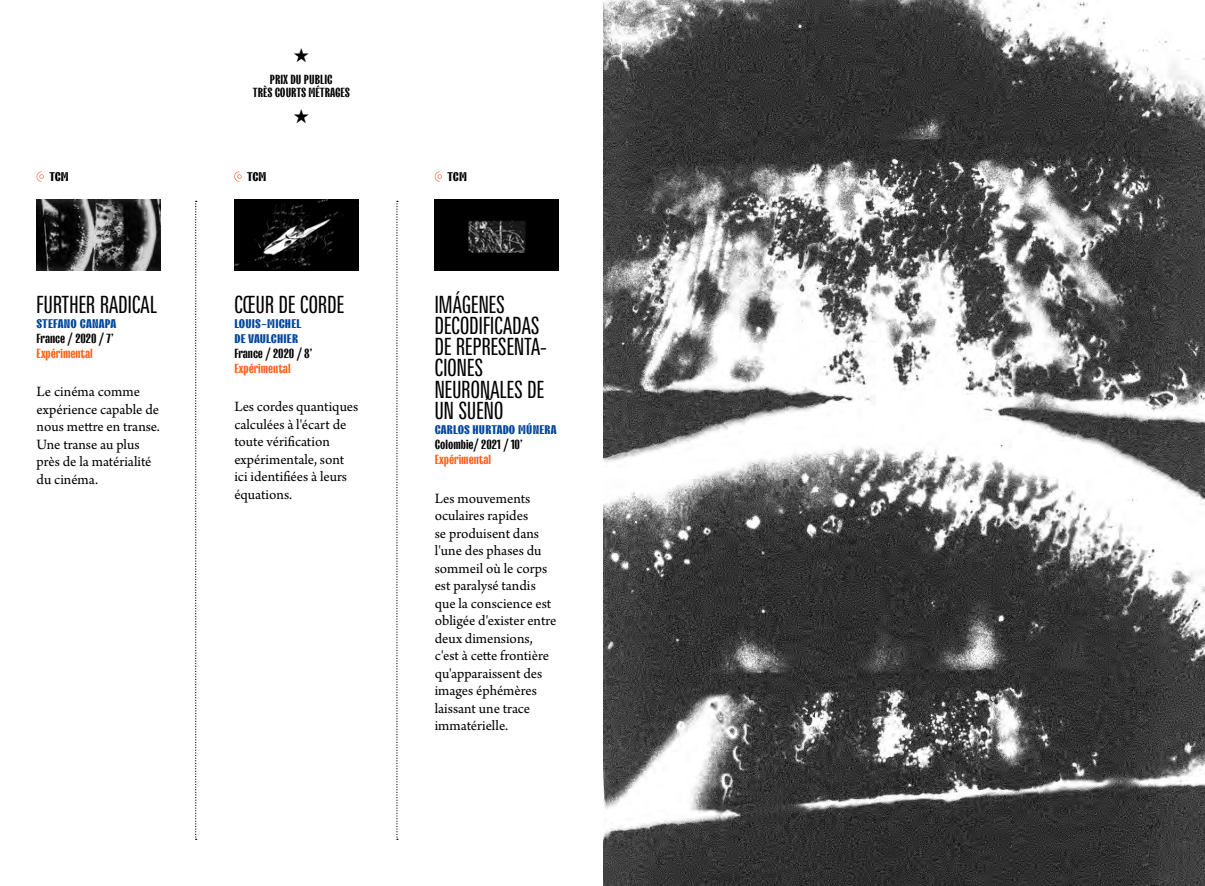
<style>
.page{position:relative;width:1205px;height:886px;background:#fff}
.page>*{position:absolute;margin:0;border:0;box-sizing:border-box;transform-origin:0 0}
.t1{font:23.75px/21.2px "Linotype Univers Comp";letter-spacing:.01em;color:#000}
.t2{font:700 18.25px "Matorral";color:#000}
.t3{font:15px/17.5px "Arno Pro";color:#000}
.t4{font:13.12px/13.8px "TT Trailers Trial Db";color:#000;scale:1.5 1}
.t5{font:13.12px "TT Trailers Trial Db";color:#ff5c19;scale:1.5 1}
.t6{font:700 12.5px/15px "TT Trailers Trial";letter-spacing:.01em;color:#00469e;scale:1.5 1}
.t7{font:700 12.5px "TT Trailers Trial";letter-spacing:-.01em;color:#000;scale:1.5 1}
</style>
<div class="page">
<svg style="left:37px;top:171px;width:7px;height:11px"></svg>
<img style="left:37px;top:199px;width:124px;height:71px">
<svg style="left:195px;top:201px;width:2px;height:639px"></svg>
<svg style="left:234px;top:171px;width:8px;height:11px"></svg>
<img style="left:234px;top:199px;width:124px;height:71px">
<svg style="left:396px;top:201px;width:2px;height:639px"></svg>
<svg style="left:435px;top:171px;width:7px;height:11px"></svg>
<img style="left:435px;top:199px;width:124px;height:71px">
<img style="left:603px;top:0;width:602px;height:886px">
<p class="t7" style="left:49px;top:170px;width:14px">TCM</p>
<h1 class="t1" style="left:37px;top:294px;width:122px">FURTHER RADICAL</h1>
<p class="t6" style="left:37px;top:316px;width:38px">STEFANO CANAPA</p>
<p class="t4" style="left:37px;top:332px;width:53px">France / 2020 / 7’</p>
<p class="t5" style="left:37px;top:346px;width:39px">Expérimental</p>
<p class="t3" style="left:37px;top:384px;width:125px">Le cinéma comme expérience capable de nous mettre en transe.<br>Une transe au plus près de la matérialité du cinéma.</p>
<p class="t2" style="left:294px;top:45px;width:17px">★</p>
<p class="t4" style="left:253px;top:73px;width:39px;text-indent:17px">PRIX du PUBLIC<br>TRÈSCOURTS</p>
<p class="t4" style="left:308px;top:87px;width:5px">MÉTRAGES</p>
<p class="t7" style="left:247px;top:170px;width:14px">TCM</p>
<p class="t2" style="left:294px;top:106px;width:17px">★</p>
<h1 class="t1" style="left:234px;top:294px;width:111px">CŒUR DE CORDE</h1>
<p class="t6" style="left:234px;top:316px;width:46px">LOUIS-MICHEL<br>DE VAUL CHIER</p>
<p class="t4" style="left:234px;top:347px;width:54px">France / 2020 / 8’</p>
<p class="t5" style="left:234px;top:361px;width:39px">Expérimental</p>
<p class="t3" style="left:234px;top:399px;width:126px">Les cordes quantiques calculées à l'écart de toute vérification expérimentale, sont ici identifiées à leurs équations.</p>
<p class="t7" style="left:448px;top:170px;width:14px">TCM</p>
<h1 class="t1" style="left:435px;top:294px;width:113px">IMÁGENES<br>DECODIFICADAS<br>DE REPRESENTA-<br>CIONES<br>NEURONALES DE<br>UN SUEÑO</h1>
<p class="t6" style="left:435px;top:423px;width:83px">CARLOS HURTADO MÚNERA</p>
<p class="t4" style="left:435px;top:438px;width:60px">Colombie/ 2021 / 10’</p>
<p class="t5" style="left:435px;top:452px;width:39px">Expérimental</p>
<p class="t3" style="left:435px;top:490px;width:123px">Les mouvements oculaires rapides<br>se produisent dans l'une des phases du sommeil où le corps est paralysé tandis que la conscience est obligée d'exister entre deux dimensions, c'est à cette frontière qu'apparaissent des images éphémères laissant une trace immatérielle.</p>
</div>
